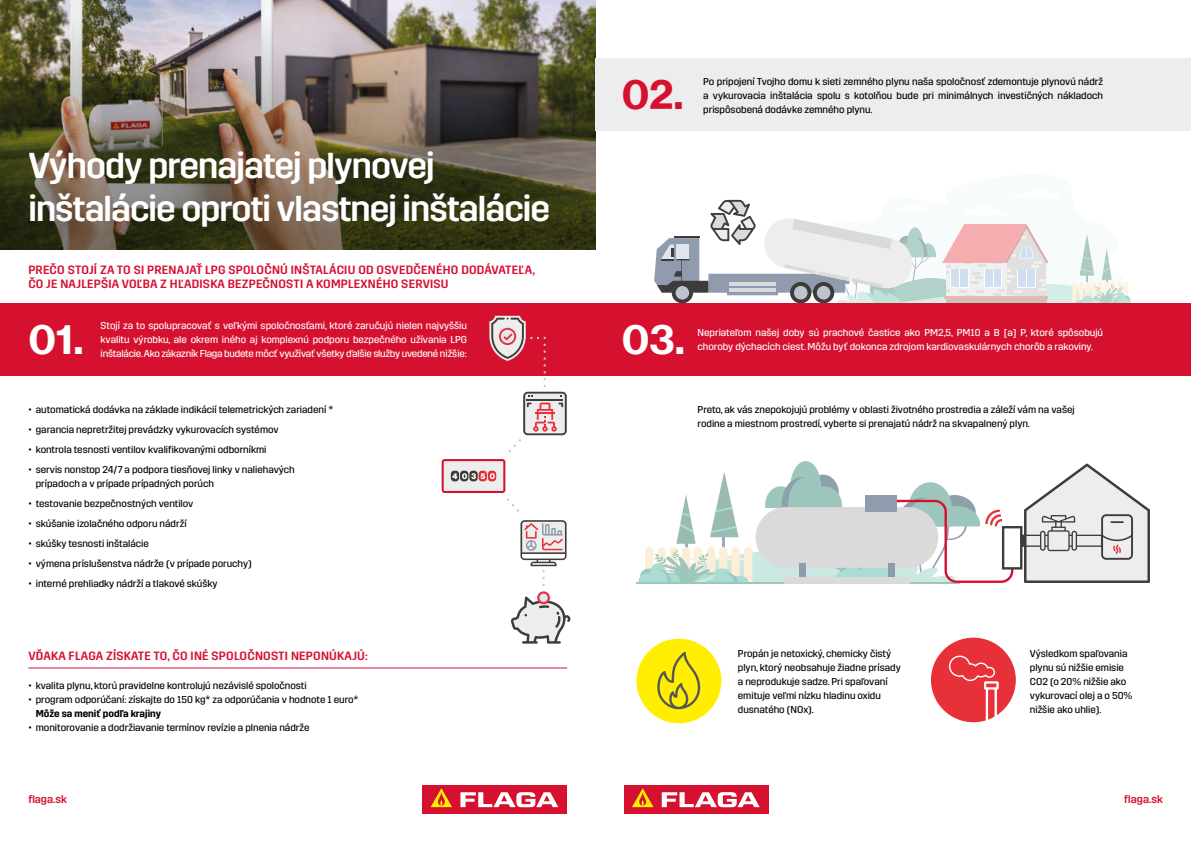
<style>
.page{position:relative;width:1191px;height:842px;background:#fff}
.page>*{position:absolute;margin:0;border:0;box-sizing:border-box;transform-origin:0 0}
.t1{font:40px "N Haas Grotesk TX Pro 75 Bd";color:#fff}
.t2{font:40px "N Haas Grotesk TX Pro 75 Bd";color:#d61130}
.t3{font:500 36px/43.2px "Trim";letter-spacing:-.025em;color:#fff}
.t4{font:500 12px/14px "Trim";letter-spacing:.02em;color:#d61130}
.t5{font:500 11px "Trim";color:#d61130}
.t6{font:10px/14px "Trim";color:#000}
.t7{font:10px/14px "Trim";color:#fff}
.t8{font:10px "Trim";letter-spacing:-.02em;color:#fff}
.t9{font:600 10px "Trim";color:#000}
</style>
<div class="page">
<div style="left:0;top:303px;width:595px;height:73px;background:#d61130"></div>
<img style="left:0;top:0;width:595px;height:249px">
<svg style="left:489px;top:316px;width:78px;height:136px"></svg>
<svg style="left:441px;top:459px;width:129px;height:185px"></svg>
<hr style="left:28px;top:667px;width:539px;height:1px;background:#d61130">
<svg style="left:654px;top:199px;width:477px;height:104px"></svg>
<div style="left:595px;top:59px;width:596px;height:72px;background:#ededed"></div>
<div style="left:595px;top:303px;width:596px;height:73px;background:#d61130"></div>
<div style="left:931px;top:638px;width:84px;height:84px;background:#e73037;border-radius:50%"></div>
<svg style="left:949px;top:656px;width:49px;height:67px"></svg>
<div style="left:636px;top:639px;width:85px;height:84px;background:#fe0;border-radius:50%"></div>
<svg style="left:657px;top:652px;width:43px;height:57px"></svg>
<hr style="left:636px;top:582px;width:323px;height:1px;background:#3c8f7c">
<svg style="left:638px;top:461px;width:512px;height:122px"></svg>
<hr style="left:1021px;top:536px;width:4px;height:10px;background:#3c3c3b">
<div style="left:755px;top:507px;width:183px;height:61px;background:#dadada;border-radius:30px"></div>
<div style="left:865px;top:495px;width:32px;height:16px;background:#909cad"></div>
<div style="left:799px;top:564px;width:6px;height:16px;background:#909cad"></div>
<div style="left:888px;top:564px;width:6px;height:16px;background:#909cad"></div>
<div style="left:784px;top:577px;width:125px;height:6px;background:#dadada"></div>
<div style="left:624px;top:785px;width:144px;height:29px;background:#d61130"></div>
<svg style="left:662px;top:792px;width:97px;height:15px"></svg>
<svg style="left:632px;top:788px;width:21px;height:19px"></svg>
<div style="left:422px;top:785px;width:145px;height:29px;background:#d61130"></div>
<svg style="left:460px;top:792px;width:98px;height:15px"></svg>
<svg style="left:430px;top:788px;width:22px;height:19px"></svg>
<h2 class="t3" style="left:28px;top:143px;width:523px">Výhody prenajatej plynovej inštalácie oproti vlastnej inštalácie</h2>
<p class="t4" style="left:28px;top:262px;width:508px">PREČO STOJÍ ZA TO SI PRENAJAŤ LPG SPOLOČNÚ INŠTALÁCIU OD OSVEDČENÉHO DODÁVATEĽA,<br>ČO JE NAJLEPŠIA VOĽBA Z HĽADISKA BEZPEČNOSTI A KOMPLEXNÉHO SERVISU</p>
<h1 class="t1" style="left:28px;top:316px;width:57px">01.</h1>
<p class="t7" style="left:101px;top:318px;width:368px">Stojí za to spolupracovať s veľkými spoločnosťami, ktoré zaručujú nielen najvyššiu kvalitu výrobku, ale okrem iného aj komplexnú podporu bezpečného užívania LPG</p>
<p class="t8" style="left:101px;top:348px;width:368px">inštalácie. Ako zákazník Flaga budete môcť využívať všetky ďalšie služby uvedené nižšie:</p>
<p class="t6" style="left:28px;top:402px;width:306px">• automatická dodávka na základe indikácií telemetrických zariadení *</p>
<p class="t6" style="left:28px;top:422px;width:252px">• garancia nepretržitej prevádzky vykurovacích systémov</p>
<p class="t6" style="left:28px;top:442px;width:240px">• kontrola tesnosti ventilov kvalifikovanými odborníkmi</p>
<p class="t6" style="left:36px;top:462px;width:260px;text-indent:-7px">• servis nonstop 24/7 a podpora tiesňovej linky v naliehavých prípadoch a v prípade prípadných porúch</p>
<p class="t6" style="left:28px;top:496px;width:166px">• testovanie bezpečnostných ventilov</p>
<p class="t6" style="left:28px;top:516px;width:160px">• skúšanie izolačného odporu nádrží</p>
<p class="t6" style="left:28px;top:536px;width:122px">• skúšky tesnosti inštalácie</p>
<p class="t6" style="left:28px;top:556px;width:225px">• výmena príslušenstva nádrže (v prípade poruchy)</p>
<p class="t6" style="left:28px;top:576px;width:191px">• interné prehliadky nádrží a tlakové skúšky</p>
<p class="t4" style="left:28px;top:649px;width:341px">VĎAKA FLAGA ZÍSKATE TO, ČO INÉ SPOLOČNOSTI NEPONÚKAJÚ:</p>
<p class="t6" style="left:28px;top:678px;width:280px">• kvalita plynu, ktorú pravidelne kontrolujú nezávislé spoločnosti</p>
<p class="t6" style="left:28px;top:692px;width:332px">• program odporúčaní: získajte do 150 kg* za odporúčania v hodnote 1 euro*</p>
<p class="t9" style="left:36px;top:708px;width:127px">Môže sa meniť podľa krajiny</p>
<p class="t6" style="left:28px;top:720px;width:283px">• monitorovanie a dodržiavanie termínov revízie a plnenia nádrže</p>
<p class="t5" style="left:28px;top:793px;width:40px">flaga.sk</p>
<h1 class="t2" style="left:621px;top:72px;width:63px">02.</h1>
<p class="t6" style="left:703px;top:74px;width:401px;text-align:justify">Po pripojení Tvojho domu k sieti zemného plynu naša spoločnosť zdemontuje plynovú nádrž a vykurovacia inštalácia spolu s kotolňou bude pri minimálnych investičných nákladoch prispôsobená dodávke zemného plynu.</p>
<h1 class="t1" style="left:621px;top:316px;width:65px">03.</h1>
<p class="t7" style="left:697px;top:325px;width:407px">Nepriateľom našej doby sú prachové častice ako PM2,5, PM10 a B [a] P, ktoré spôsobujú choroby dýchacích ciest. Môžu byť dokonca zdrojom kardiovaskulárnych chorôb a rakoviny.</p>
<p class="t6" style="left:697px;top:402px;width:378px">Preto, ak vás znepokojujú problémy v oblasti životného prostredia a záleží vám na vašej rodine a miestnom prostredí, vyberte si prenajatú nádrž na skvapalnený plyn.</p>
<p class="t6" style="left:738px;top:646px;width:164px">Propán je netoxický, chemicky čistý plyn, ktorý neobsahuje žiadne prísady a neprodukuje sadze. Pri spaľovaní emituje veľmi nízku hladinu oxidu dusnatého (NOx).</p>
<p class="t6" style="left:1030px;top:646px;width:104px">Výsledkom spaľovania plynu sú nižšie emisie<br>CO2 (o 20% nižšie ako vykurovací olej a o 50% nižšie ako uhlie).</p>
<p class="t5" style="left:1124px;top:793px;width:40px">flaga.sk</p>
</div>
